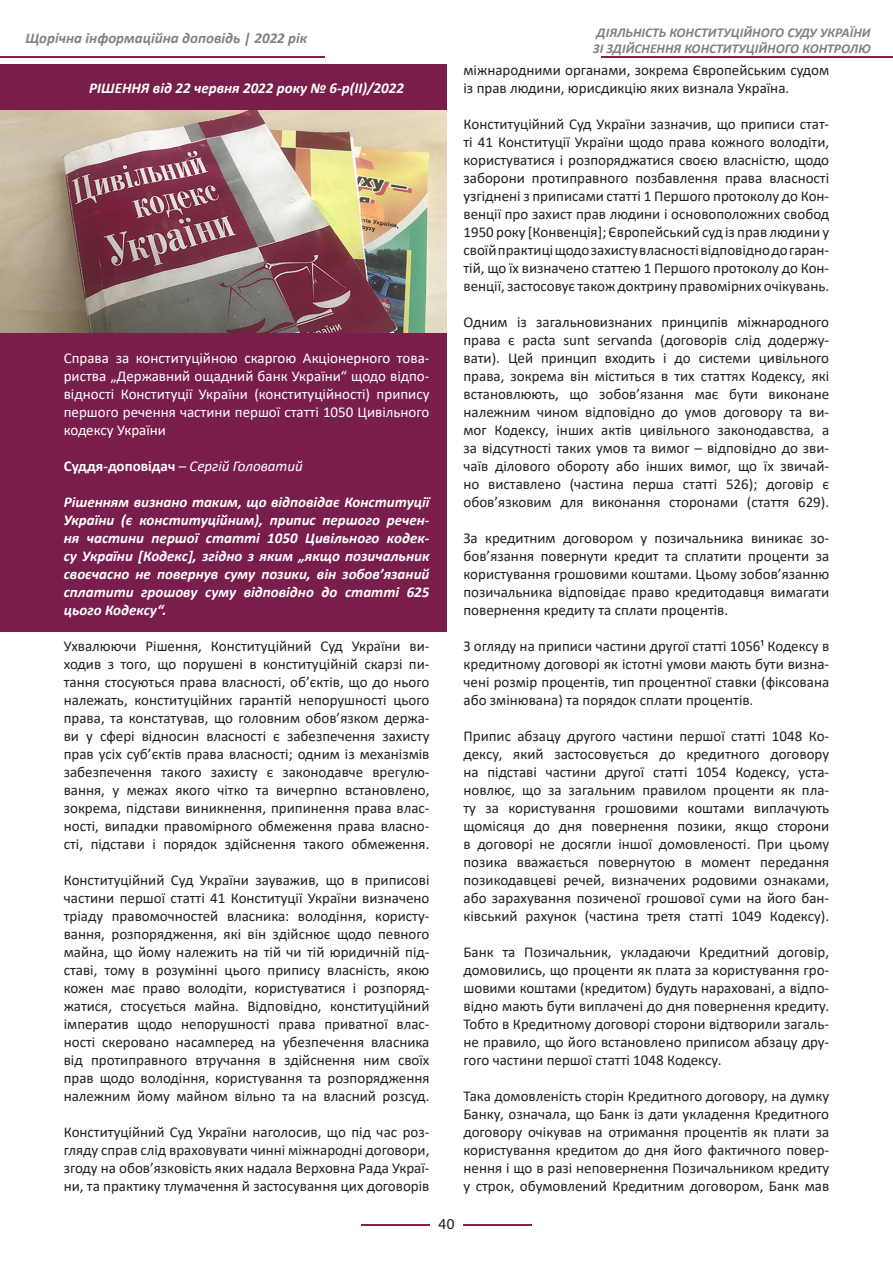
<style>
.page{position:relative;width:893px;height:1263px;background:#fff}
.page>*{position:absolute;margin:0;border:0;box-sizing:border-box;transform-origin:0 0}
.t1{font:15px/18px "Calibri";color:#231f20;text-align:justify}
.t2{font:italic 700 15px/18px "Calibri";color:#fff;text-align:justify}
.t3{font:15px/18px "Calibri";color:#fff;text-align:justify}
.t4{font:italic 700 15px "Calibri";color:#808285}
.t5{font:700 15px "Calibri";color:#fff}
.t6{font:15px "Acumin Variable Concept";color:#231f20}
.t7{font:italic 700 13.5px "Calibri";color:#808285}
.s1{font-weight:400}
.s2{font-weight:400;font-style:italic}
</style>
<div class="page">
<img style="left:0;top:56px;width:324px;height:1px">
<img style="left:361px;top:1225px;width:68px;height:1px">
<img style="left:463px;top:1225px;width:68px;height:1px">
<img style="left:601px;top:56px;width:292px;height:1px">
<div style="left:0;top:64px;width:446px;height:567px;background:#791e4a"></div>
<img style="left:0;top:110px;width:446px;height:222px">
<p class="t4" style="left:26px;top:27px;width:283px">Щорічна інформаційна доповідь | 2022 рік</p>
<p class="t2" style="left:89px;top:79px;width:316px">РІШЕННЯ від 22 червня 2022 року № 6-р(ІІ)/2022</p>
<p class="t3" style="left:64px;top:349px;width:367px">Справа за конституційною скаргою Акціонерного това&shy;риства „Державний ощадний банк України“ щодо відпо&shy;відності Конституції України (конституційності) припису першого речення частини першої статті 1050 Цивільного кодексу України</p>
<p class="t5" style="left:64px;top:455px;width:241px">Суддя-доповідач <span class="s1">–</span> <span class="s2">Сергій Головатий</span></p>
<p class="t2" style="left:64px;top:493px;width:367px">Рішенням визнано таким, що відповідає Конституції України (є конституційним), припис першого речен&shy;ня частини першої статті 1050 Цивільного кодек&shy;су України [Кодекс], згідно з яким „якщо позичальник своєчасно не повернув суму позики, він зобов’язаний сплатити грошову суму відповідно до статті 625 цього Кодексу“.</p>
<p class="t1" style="left:64px;top:637px;width:367px">Ухвалюючи Рішення, Конституційний Суд України ви&shy;ходив з того, що порушені в конституційній скарзі пи&shy;тання стосуються права власності, об’єктів, що до нього належать, конституційних гарантій непорушності цього права, та констатував, що головним обов’язком держа&shy;ви у сфері відносин власності є забезпечення захисту прав усіх суб’єктів права власності; одним із механізмів забезпечення такого захисту є законодавче врегулю&shy;вання, у межах якого чітко та вичерпно встановлено, зокрема, підстави виникнення, припинення права влас&shy;ності, випадки правомірного обмеження права власно&shy;сті, підстави і порядок здійснення такого обмеження.</p>
<p class="t1" style="left:64px;top:871px;width:367px">Конституційний Суд України зауважив, що в приписові</p>
<p class="t1" style="left:64px;top:889px;width:367px">частини першої статті 41 Конституції України визначено тріаду правомочностей власника: володіння, користу&shy;вання, розпорядження, які він здійснює щодо певного майна, що йому належить на тій чи тій юридичній під&shy;ставі, тому в розумінні цього припису власність, якою кожен має право володіти, користуватися і розпоряд&shy;жатися, стосується майна. Відповідно, конституційний імператив щодо непорушності права приватної влас&shy;ності скеровано насамперед на убезпечення власника від протиправного втручання в здійснення ним своїх прав щодо володіння, користування та розпорядження належним йому майном вільно та на власний розсуд.</p>
<p class="t1" style="left:64px;top:1123px;width:367px">Конституційний Суд України наголосив, що під час роз&shy;гляду справ слід враховувати чинні міжнародні договори, згоду на обов’язковість яких надала Верховна Рада Украї&shy;ни, та практику тлумачення й застосування цих договорів</p>
<p class="t7" style="left:597px;top:23px;width:275px">ДІЯЛЬНІСТЬ КОНСТИТУЦІЙНОГО СУДУ УКРАЇНИ</p>
<p class="t7" style="left:593px;top:39px;width:279px">ЗІ ЗДІЙСНЕННЯ КОНСТИТУЦІЙНОГО КОНТРОЛЮ</p>
<p class="t1" style="left:463px;top:61px;width:367px">міжнародними органами, зокрема Європейським судом із прав людини, юрисдикцію яких визнала Україна.</p>
<p class="t1" style="left:463px;top:115px;width:367px">Конституційний Суд України зазначив, що приписи стат&shy;ті 41 Конституції України щодо права кожного володіти, користуватися і розпоряджатися своєю власністю, щодо заборони протиправного позбавлення права власності узгіднені з приписами статті 1 Першого протоколу до Кон&shy;венції про захист прав людини і основоположних свобод 1950 року [Конвенція]; Європейський суд із прав людини у своїй практиці щодо захисту власності відповідно до гаран&shy;тій, що їх визначено статтею 1 Першого протоколу до Кон&shy;венції, застосовує також доктрину правомірних очікувань.</p>
<p class="t1" style="left:463px;top:313px;width:367px">Одним із загальновизнаних принципів міжнародного права є pacta sunt servanda (договорів слід додержу&shy;вати). Цей принцип входить і до системи цивільного права, зокрема він міститься в тих статтях Кодексу, які встановлюють, що зобов’язання має бути виконане належним чином відповідно до умов договору та ви&shy;мог Кодексу, інших актів цивільного законодавства, а за відсутності таких умов та вимог – відповідно до зви&shy;чаїв ділового обороту або інших вимог, що їх звичай&shy;но виставлено (частина перша статті 526); договір є обов’язковим для виконання сторонами (стаття 629).</p>
<p class="t1" style="left:463px;top:529px;width:367px">За кредитним договором у позичальника виникає зо&shy;бов’язання повернути кредит та сплатити проценти за користування грошовими коштами. Цьому зобов’язанню позичальника відповідає право кредитодавця вимагати повернення кредиту та сплати процентів.</p>
<p class="t1" style="left:463px;top:637px;width:367px">З огляду на приписи частини другої статті 1056¹ Кодексу в кредитному договорі як істотні умови мають бути визна&shy;чені розмір процентів, тип процентної ставки (фіксована або змінювана) та порядок сплати процентів.</p>
<p class="t1" style="left:463px;top:727px;width:367px">Припис абзацу другого частини першої статті 1048 Ко&shy;дексу, який застосовується до кредитного договору на підставі частини другої статті 1054 Кодексу, уста&shy;новлює, що за загальним правилом проценти як пла&shy;ту за користування грошовими коштами виплачують щомісяця до дня повернення позики, якщо сторони в договорі не досягли іншої домовленості. При цьому позика вважається повернутою в момент передання позикодавцеві речей, визначених родовими ознаками, або зарахування позиченої грошової суми на його бан&shy;ківський рахунок (частина третя статті 1049 Кодексу).</p>
<p class="t1" style="left:463px;top:943px;width:367px">Банк та Позичальник, укладаючи Кредитний договір, домовились, що проценти як плата за користування гро&shy;шовими коштами (кредитом) будуть нараховані, а відпо&shy;відно мають бути виплачені до дня повернення кредиту.<br>Тобто в Кредитному договорі сторони відтворили загаль&shy;не правило, що його встановлено приписом абзацу дру&shy;гого частини першої статті 1048 Кодексу.</p>
<p class="t1" style="left:463px;top:1087px;width:367px">Така домовленість сторін Кредитного договору, на думку Банку, означала, що Банк із дати укладення Кредитного договору очікував на отримання процентів як плати за користування кредитом до дня його фактичного повер&shy;нення і що в разі неповернення Позичальником кредиту у строк, обумовлений Кредитним договором, Банк мав</p>
<p class="t6" style="left:438px;top:1214px;width:18px">40</p>
</div>
